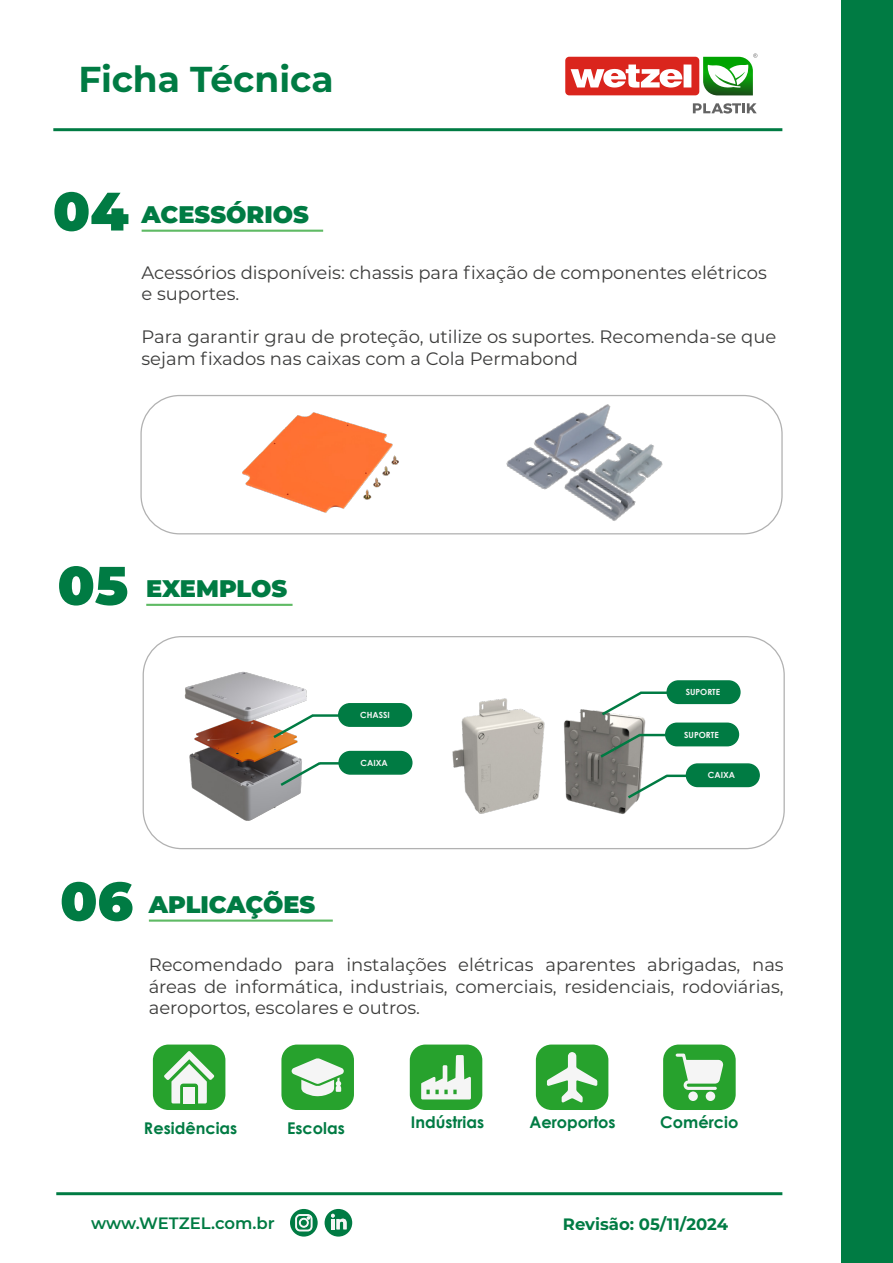
<style>
.page{position:relative;width:893px;height:1263px;background:#fff}
.page>*{position:absolute;margin:0;border:0;box-sizing:border-box;transform-origin:0 0}
.t1{font:900 54px "Montserrat";color:#007b43}
.t2{font:700 36px "Montserrat";color:#007b43}
.t3{font:900 24px "Montserrat";color:#007b43}
.t4{font:18px/21.6px "Montserrat";color:#3c3c3b}
.t5{font:700 16.5px "Montserrat";color:#007b43}
.t6{font:600 16.5px "Montserrat";color:#007b43}
.t7{font:700 16.2px "Century Gothic";color:#007b43}
.t8{font:700 8.4px "Century Gothic";color:#f5f5f5}
</style>
<div class="page">
<img style="left:142px;top:663px;width:165px;height:169px">
<div style="left:841px;top:0;width:52px;height:1263px;background:#007b43"></div>
<hr style="left:53px;top:128px;width:729px;height:3px;background:#007b43">
<hr style="left:56px;top:1192px;width:726px;height:3px;background:#007b43">
<hr style="left:149px;top:919px;width:184px;height:3px;background:#5fba64">
<svg style="left:565px;top:53px;width:192px;height:61px"></svg>
<div style="left:290px;top:1209px;width:28px;height:27px;background:#007b43;border-radius:50%"></div>
<svg style="left:295px;top:1214px;width:18px;height:18px"></svg>
<div style="left:325px;top:1209px;width:27px;height:27px;background:#007b43;border-radius:50%"></div>
<svg style="left:331px;top:1214px;width:16px;height:15px"></svg>
<div style="left:410px;top:1044px;width:72px;height:66px;background:#27a22d;border-radius:16px"></div>
<svg style="left:421px;top:1055px;width:50px;height:44px"></svg>
<div style="left:663px;top:1044px;width:73px;height:66px;background:#27a22d;border-radius:16px"></div>
<svg style="left:676px;top:1053px;width:48px;height:37px"></svg>
<div style="left:688px;top:1091px;width:10px;height:10px;background:#f5f5f5;border-radius:50%"></div>
<div style="left:706px;top:1091px;width:9px;height:10px;background:#f5f5f5;border-radius:50%"></div>
<div style="left:536px;top:1044px;width:72px;height:66px;background:#27a22d;border-radius:16px"></div>
<svg style="left:547px;top:1052px;width:50px;height:51px"></svg>
<div style="left:281px;top:1044px;width:73px;height:66px;background:#27a22d;border-radius:16px"></div>
<svg style="left:292px;top:1058px;width:52px;height:38px"></svg>
<div style="left:153px;top:1044px;width:72px;height:66px;background:#27a22d;border-radius:16px"></div>
<svg style="left:164px;top:1051px;width:50px;height:52px"></svg>
<div style="left:183px;top:1087px;width:12px;height:16px;background:#f5f5f5"></div>
<hr style="left:146px;top:604px;width:147px;height:2px;background:#5fba64">
<hr style="left:142px;top:230px;width:181px;height:2px;background:#5fba64">
<svg style="left:271px;top:712px;width:36px;height:28px"></svg>
<svg style="left:278px;top:760px;width:29px;height:28px"></svg>
<img style="left:233px;top:412px;width:175px;height:123px">
<div style="left:140px;top:395px;width:643px;height:139px;border:1px solid #b1b1b1;border-radius:38px"></div>
<img style="left:488px;top:395px;width:199px;height:140px">
<img style="left:307px;top:636px;width:478px;height:214px">
<div style="left:667px;top:681px;width:73px;height:22px;background:#007b43;border-radius:11px"></div>
<div style="left:666px;top:680px;width:75px;height:24px;border:2px solid #007b43;border-radius:11px"></div>
<hr style="left:641px;top:691px;width:35px;height:3px;background:#007b43">
<svg style="left:599px;top:689px;width:46px;height:29px"></svg>
<div style="left:686px;top:764px;width:73px;height:22px;background:#007b43;border-radius:11px"></div>
<div style="left:686px;top:763px;width:74px;height:24px;border:2px solid #007b43;border-radius:11px"></div>
<hr style="left:667px;top:775px;width:35px;height:2px;background:#007b43">
<svg style="left:625px;top:772px;width:45px;height:29px"></svg>
<div style="left:666px;top:723px;width:72px;height:23px;background:#007b43;border-radius:11px"></div>
<div style="left:665px;top:722px;width:74px;height:24px;border:2px solid #007b43;border-radius:11px"></div>
<hr style="left:639px;top:734px;width:36px;height:2px;background:#007b43">
<svg style="left:598px;top:731px;width:45px;height:29px"></svg>
<h2 class="t2" style="left:78px;top:53px;width:257px">Ficha Técnica</h2>
<h1 class="t1" style="left:53px;top:171px;width:77px">04</h1>
<h3 class="t3" style="left:141px;top:197px;width:169px">ACESSÓRIOS</h3>
<p class="t4" style="left:141px;top:261px;width:627px">Acessórios disponíveis: chassis para fixação de componentes elétricos e suportes.</p>
<p class="t4" style="left:141px;top:326px;width:636px">Para garantir grau de proteção, utilize os suportes. Recomenda-se que sejam fixados nas caixas com a Cola Permabond</p>
<h1 class="t1" style="left:57px;top:545px;width:72px">05</h1>
<h3 class="t3" style="left:146px;top:571px;width:143px">EXEMPLOS</h3>
<p class="t8" style="left:360px;top:709px;width:31px">CHASSI</p>
<p class="t8" style="left:361px;top:756px;width:29px">CAIXA</p>
<p class="t8" style="left:686px;top:686px;width:36px">SUPORTE</p>
<p class="t8" style="left:684px;top:728px;width:36px">SUPORTE</p>
<p class="t8" style="left:708px;top:769px;width:29px">CAIXA</p>
<h1 class="t1" style="left:60px;top:861px;width:75px">06</h1>
<h3 class="t3" style="left:149px;top:886px;width:168px">APLICAÇÕES</h3>
<p class="t4" style="left:149px;top:953px;width:637px;text-align:justify">Recomendado para instalações elétricas aparentes abrigadas, nas áreas de informática, industriais, comerciais, residenciais, rodoviárias, aeroportos, escolares e outros.</p>
<p class="t7" style="left:144px;top:1116px;width:95px">Residências</p>
<p class="t7" style="left:287px;top:1116px;width:59px">Escolas</p>
<p class="t7" style="left:411px;top:1110px;width:75px">Indústrias</p>
<p class="t7" style="left:529px;top:1110px;width:88px">Aeroportos</p>
<p class="t7" style="left:660px;top:1110px;width:80px">Comércio</p>
<p class="t6" style="left:91px;top:1211px;width:185px">www.WETZEL.com.br</p>
<p class="t5" style="left:563px;top:1212px;width:167px">Revisão: 05/11/2024</p>
</div>
